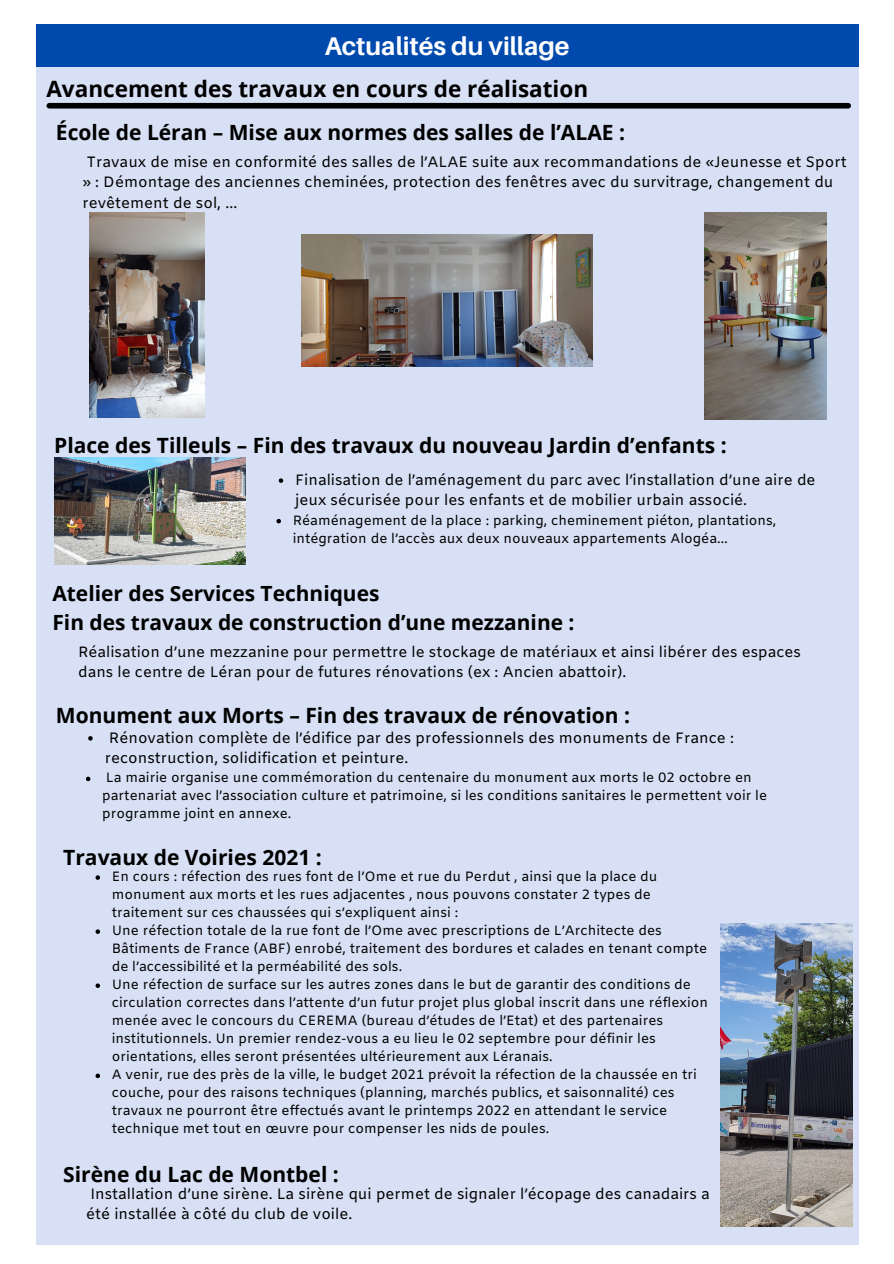
<style>
.page{position:relative;width:894px;height:1264px;background:#fff}
.page>*{position:absolute;margin:0;border:0;box-sizing:border-box;transform-origin:0 0}
.t1{font:700 25.5px "Aileron";color:#fff}
.t2{font:700 22.5px "Open Sans";color:#000}
.t3{font:700 21px "Open Sans";color:#000}
.t4{font:700 20.85px "Open Sans";color:#000}
.t5{font:15px/20.2px "Amiko";color:#000}
.t6{font:13.5px/18px "Amiko";color:#000}
</style>
<div class="page">
<div style="left:36px;top:24px;width:822px;height:43px;background:#004aad"></div>
<div style="left:36px;top:67px;width:822px;height:1176px;background:#d7e0f4"></div>
<img style="left:720px;top:923px;width:131px;height:303px">
<img style="left:89px;top:213px;width:115px;height:205px">
<img style="left:301px;top:234px;width:291px;height:132px">
<img style="left:704px;top:213px;width:122px;height:206px">
<img style="left:54px;top:458px;width:192px;height:106px">
<svg style="left:278px;top:478px;width:5px;height:5px"></svg>
<svg style="left:276px;top:519px;width:5px;height:4px"></svg>
<svg style="left:88px;top:736px;width:5px;height:4px"></svg>
<svg style="left:86px;top:776px;width:4px;height:5px"></svg>
<svg style="left:95px;top:875px;width:5px;height:4px"></svg>
<svg style="left:95px;top:929px;width:5px;height:4px"></svg>
<svg style="left:95px;top:983px;width:5px;height:4px"></svg>
<svg style="left:95px;top:1073px;width:5px;height:5px"></svg>
<div style="left:49px;top:103px;width:799px;height:6px;background:#000"></div>
<p class="t1" style="left:324px;top:30px;width:246px">Actualités du village</p>
<p class="t2" style="left:46px;top:73px;width:543px">Avancement des travaux en cours de réalisation</p>
<p class="t3" style="left:56px;top:117px;width:570px">École de Léran – Mise aux normes des salles de l’ALAE :</p>
<p class="t5" style="left:82px;top:153px;width:765px">Travaux de mise en conformité des salles de l’ALAE suite aux recommandations de «Jeunesse et Sport » : Démontage des anciennes cheminées, protection des fenêtres avec du survitrage, changement du revêtement de sol, …</p>
<p class="t3" style="left:54px;top:430px;width:673px">Place des Tilleuls – Fin des travaux du nouveau Jardin d’enfants :</p>
<p class="t5" style="left:295px;top:471px;width:521px">Finalisation de l’aménagement du parc avec l’installation d’une aire de jeux sécurisée pour les enfants et de mobilier urbain associé.</p>
<p class="t6" style="left:292px;top:512px;width:485px">Réaménagement de la place : parking, cheminement piéton, plantations, intégration de l’accès aux deux nouveaux appartements Alogéa…</p>
<p class="t4" style="left:52px;top:579px;width:328px">Atelier des Services Techniques</p>
<p class="t4" style="left:52px;top:608px;width:523px">Fin des travaux de construction d’une mezzanine :</p>
<p class="t5" style="left:78px;top:643px;width:724px">Réalisation d’une mezzanine pour permettre le stockage de matériaux et ainsi libérer des espaces dans le centre de Léran pour de futures rénovations (ex : Ancien abattoir).</p>
<p class="t3" style="left:56px;top:700px;width:575px">Monument aux Morts – Fin des travaux de rénovation :</p>
<p class="t5" style="left:105px;top:728px;width:630px">Rénovation complète de l’édifice par des professionnels des monuments de France : reconstruction, solidification et peinture.</p>
<p class="t6" style="left:102px;top:769px;width:666px">La mairie organise une commémoration du centenaire du monument aux morts le 02 octobre en partenariat avec l’association culture et patrimoine, si les conditions sanitaires le permettent voir le programme joint en annexe.</p>
<p class="t3" style="left:63px;top:842px;width:260px">Travaux de Voiries 2021 :</p>
<p class="t6" style="left:112px;top:868px;width:547px">En cours : réfection des rues font de l’Ome et rue du Perdut , ainsi que la place du monument aux morts et les rues adjacentes , nous pouvons constater 2 types de traitement sur ces chaussées qui s’expliquent ainsi :</p>
<p class="t6" style="left:112px;top:922px;width:597px">Une réfection totale de la rue font de l’Ome avec prescriptions de L’Architecte des<br>Bâtiments de France (ABF) enrobé, traitement des bordures et calades en tenant compte de l’accessibilité et la perméabilité des sols.</p>
<p class="t6" style="left:112px;top:976px;width:597px">Une réfection de surface sur les autres zones dans le but de garantir des conditions de circulation correctes dans l’attente d’un futur projet plus global inscrit dans une réflexion menée avec le concours du CEREMA (bureau d’études de l’Etat) et des partenaires institutionnels. Un premier rendez-vous a eu lieu le 02 septembre pour définir les orientations, elles seront présentées ultérieurement aux Léranais.</p>
<p class="t6" style="left:112px;top:1066px;width:586px">A venir, rue des près de la ville, le budget 2021 prévoit la réfection de la chaussée en tri couche, pour des raisons techniques (planning, marchés publics, et saisonnalité) ces travaux ne pourront être effectués avant le printemps 2022 en attendant le service technique met tout en œuvre pour compenser les nids de poules.</p>
<p class="t3" style="left:63px;top:1159px;width:277px">Sirène du Lac de Montbel :</p>
<p class="t5" style="left:86px;top:1184px;width:625px">Installation d’une sirène. La sirène qui permet de signaler l’écopage des canadairs a été installée à côté du club de voile.</p>
</div>
